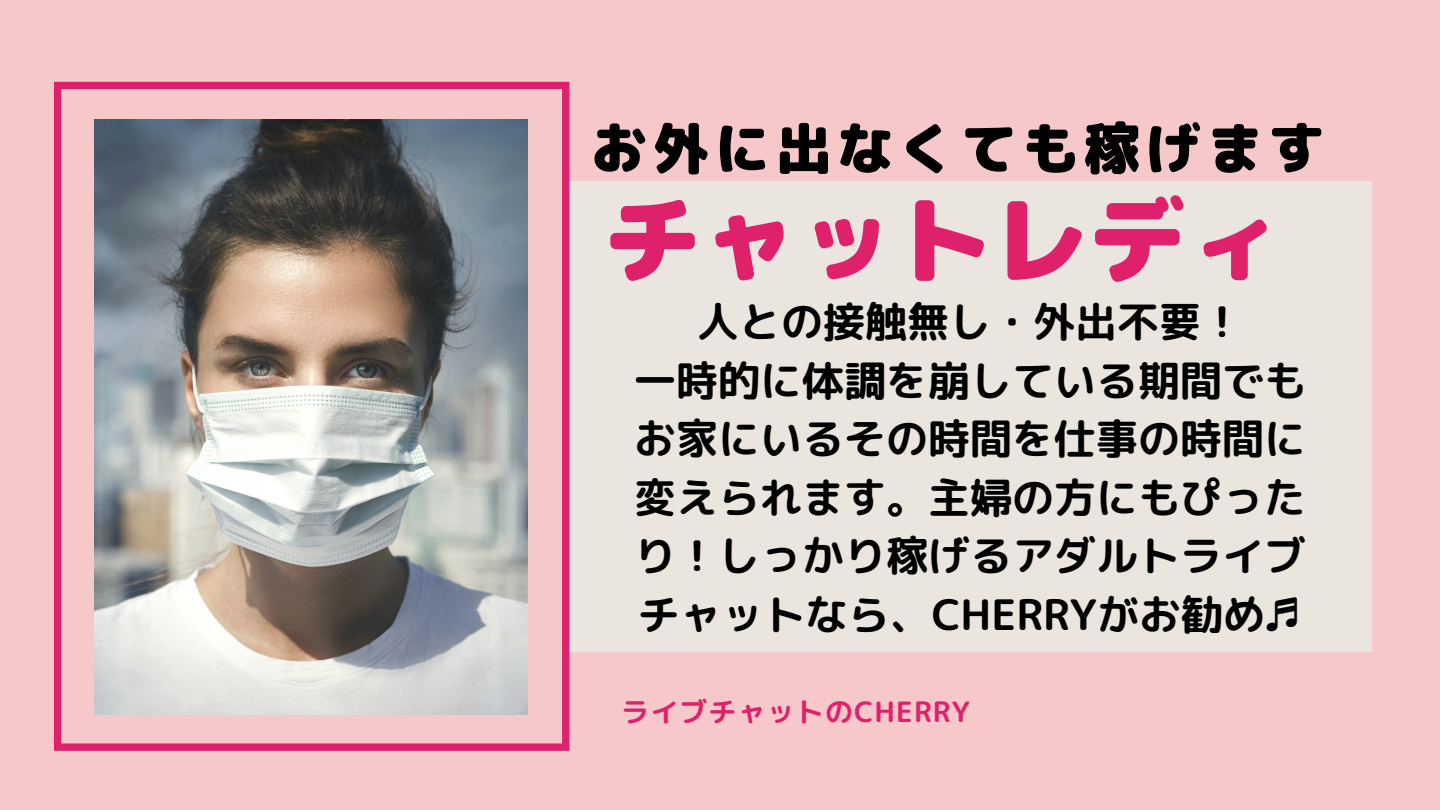
<style>
.page{position:relative;width:1440px;height:810px;background:#f6c8c9}
.page>*{position:absolute;margin:0;border:0;box-sizing:border-box;transform-origin:0 0}
.t1{font:96px "rounded mplus 1 p black";letter-spacing:.01em;color:#df216b}
.t2{font:56px "rounded mplus 1 p black";letter-spacing:.1em;color:#000}
.t3{font:42px/58.5px "rounded mplus 1 p bold";color:#000;text-align:center}
.t4{font:28px "rounded mplus 1 p bold";letter-spacing:.04em;color:#df216b}
</style>
<div class="page">
<div style="left:568px;top:182px;width:804px;height:470px;background:#eae5df"></div>
<svg style="left:54px;top:82px;width:515px;height:669px"></svg>
<img style="left:95px;top:119px;width:433px;height:596px">
<h2 class="t2" style="left:591px;top:109px;width:735px">お外に出なくても稼げます</h2>
<h1 class="t1" style="left:605px;top:172px;width:680px">チャットレディ</h1>
<p class="t3" style="left:634px;top:292px;width:673px">人との接触無し・外出不要！<br>一時的に体調を崩している期間でもお家にいるその時間を仕事の時間に変えられます。主婦の方にもぴったり！しっかり稼げるアダルトライブチャットなら、CHERRYがお勧め♬</p>
<p class="t4" style="left:621px;top:692px;width:350px">ライブチャットのCHERRY</p>
</div>
